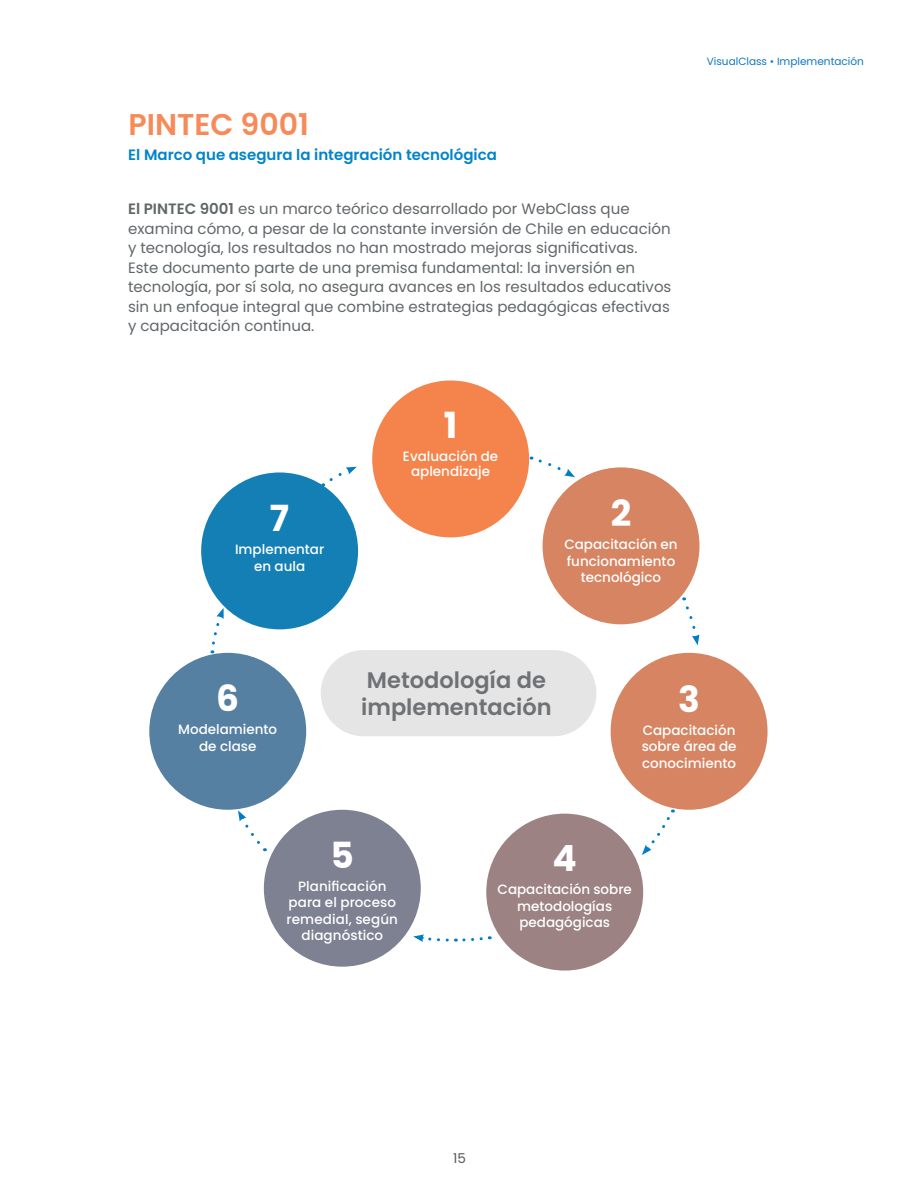
<style>
.page{position:relative;width:918px;height:1188px;background:#fff}
.page>*{position:absolute;margin:0;border:0;box-sizing:border-box;transform-origin:0 0}
.texto_cuerpo_gnral{font:700 36px "Poppins";color:#fff}
.t1{font:600 30px "Poppins";color:#f68a58}
.titulos{font:600 22.5px "Poppins";color:#6f7275}
.texto_cuerpo_gnral-2{font:15px/19.5px "Poppins";color:#616669}
.texto_cuerpo_gnral-3{font:600 15px "Poppins";color:#0085c9}
.texto_cuerpo_gnral-4{font:500 13.5px/16.5px "Poppins";color:#fff;text-align:center}
.t2{font:13.5px "Poppins";color:#57585a}
.texto_cuerpo_gnral-5{font:10.5px "Poppins";color:#0e78bf}
.s1{font-weight:600}
</style>
<div class="page">
<div style="left:321px;top:650px;width:275px;height:86px;background:#e5e5e5;border-radius:43px"></div>
<svg style="left:323px;top:467px;width:34px;height:19px"></svg>
<div style="left:264px;top:810px;width:157px;height:157px;background:#7e8192;border-radius:50%"></div>
<div style="left:149px;top:653px;width:157px;height:157px;background:#5680a2;border-radius:50%"></div>
<div style="left:201px;top:472px;width:157px;height:157px;background:#147fb5;border-radius:50%"></div>
<div style="left:486px;top:814px;width:157px;height:157px;background:#9c8283;border-radius:50%"></div>
<div style="left:611px;top:653px;width:157px;height:157px;background:#d68461;border-radius:50%"></div>
<div style="left:543px;top:467px;width:156px;height:157px;background:#d68461;border-radius:50%"></div>
<div style="left:372px;top:380px;width:157px;height:157px;background:#f4844c;border-radius:50%"></div>
<svg style="left:210px;top:608px;width:14px;height:45px"></svg>
<svg style="left:238px;top:810px;width:28px;height:41px"></svg>
<svg style="left:413px;top:934px;width:77px;height:8px"></svg>
<svg style="left:642px;top:810px;width:32px;height:45px"></svg>
<svg style="left:682px;top:597px;width:17px;height:48px"></svg>
<svg style="left:531px;top:456px;width:44px;height:21px"></svg>
<p class="t1" style="left:129px;top:107px;width:182px">PINTEC 9001</p>
<p class="texto_cuerpo_gnral-3" style="left:128px;top:146px;width:370px">El Marco que asegura la integración tecnológica</p>
<p class="texto_cuerpo_gnral-2" style="left:128px;top:199px;width:545px"><span class="s1">El PINTEC 9001</span> es un marco teórico desarrollado por WebClass que examina cómo, a pesar de la constante inversión de Chile en educación y tecnología, los resultados no han mostrado mejoras significativas.<br>Este documento parte de una premisa fundamental: la inversión en tecnología, por sí sola, no asegura avances en los resultados educativos sin un enfoque integral que combine estrategias pedagógicas efectivas y capacitación continua.</p>
<p class="texto_cuerpo_gnral-5" style="left:707px;top:55px;width:159px">VisualClass • Implementación</p>
<p class="texto_cuerpo_gnral" style="left:270px;top:497px;width:21px">7</p>
<p class="texto_cuerpo_gnral-4" style="left:235px;top:541px;width:91px">Implementar en aula</p>
<p class="texto_cuerpo_gnral" style="left:444px;top:405px;width:15px">1</p>
<p class="texto_cuerpo_gnral-4" style="left:403px;top:449px;width:97px;line-height:15px">Evaluación de aplendizaje</p>
<p class="texto_cuerpo_gnral" style="left:611px;top:493px;width:22px">2</p>
<p class="texto_cuerpo_gnral-4" style="left:564px;top:536px;width:115px">Capacitación en funcionamiento tecnológico</p>
<p class="texto_cuerpo_gnral" style="left:216px;top:678px;width:24px">6</p>
<p class="titulos" style="left:367px;top:667px;width:180px">Metodología de</p>
<p class="titulos" style="left:361px;top:694px;width:192px">implementación</p>
<p class="texto_cuerpo_gnral" style="left:678px;top:678px;width:23px">3</p>
<p class="texto_cuerpo_gnral-4" style="left:178px;top:721px;width:101px">Modelamiento</p>
<p class="texto_cuerpo_gnral-4" style="left:199px;top:738px;width:59px">de clase</p>
<p class="texto_cuerpo_gnral" style="left:331px;top:834px;width:25px">5</p>
<p class="texto_cuerpo_gnral-4" style="left:287px;top:878px;width:113px">Planificación para el proceso remedial, según diagnóstico</p>
<p class="texto_cuerpo_gnral-4" style="left:642px;top:722px;width:96px;text-align:justify">Capacitación sobre área de conocimiento</p>
<p class="texto_cuerpo_gnral" style="left:553px;top:838px;width:26px">4</p>
<p class="texto_cuerpo_gnral-4" style="left:498px;top:881px;width:136px">Capacitación sobre metodologías pedagógicas</p>
<p class="t2" style="left:453px;top:1151px;width:14px">15</p>
</div>
